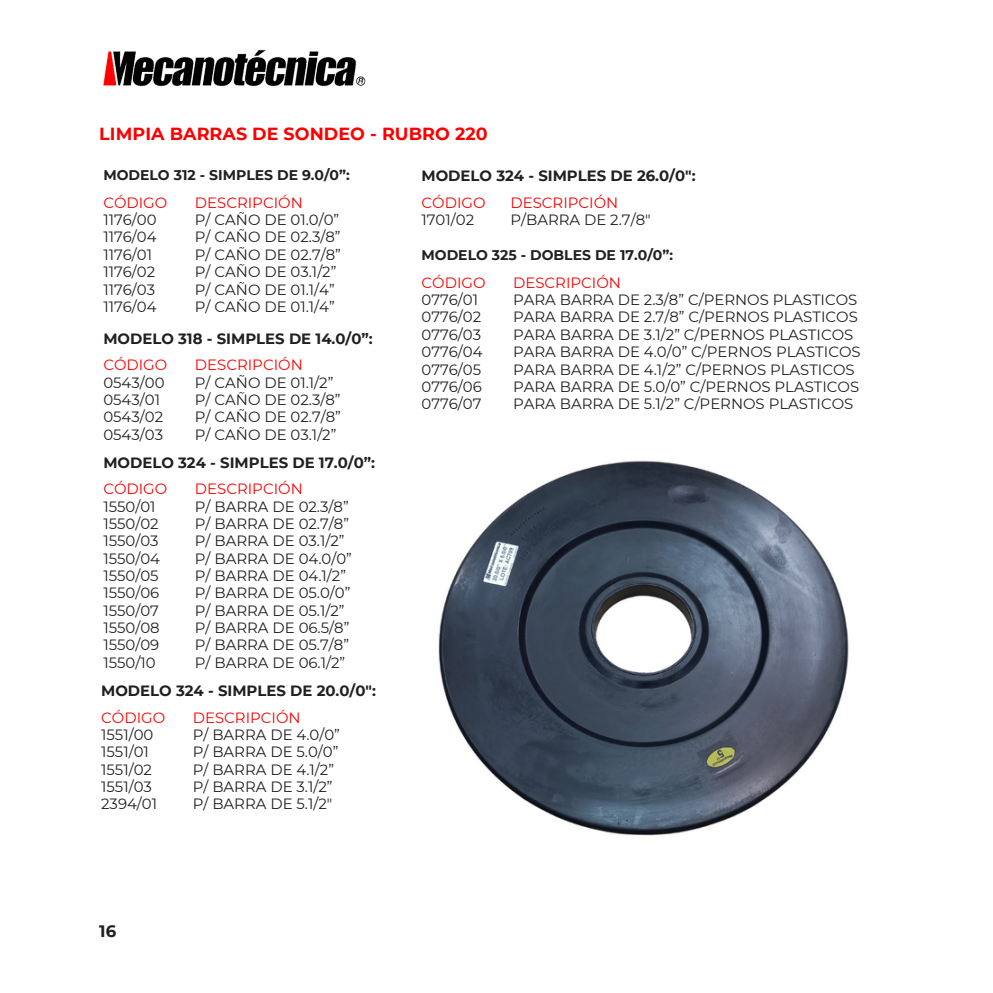
<style>
.page{position:relative;width:993px;height:993px;background:#fff}
.page>*{position:absolute;margin:0;border:0;box-sizing:border-box;transform-origin:0 0}
.t1{font:700 17.5px "Montserrat";letter-spacing:.005em;color:#fc0001}
.t2{font:700 16.45px "Montserrat";color:#231f20}
.t3{font:14.88px/17.3px "Montserrat";color:#231f20}
.t4{font:700 14.88px "Montserrat";color:#231f20}
.t5{font:14.88px "Montserrat";color:#fc0001}
.t6{font:700 14px "Montserrat";color:#231f20}
.s1{color:#fc0001}
</style>
<div class="page">
<img style="left:103px;top:49px;width:263px;height:38px">
<img style="left:438px;top:460px;width:411px;height:376px">
<p class="t1" style="left:99px;top:123px;width:390px">LIMPIA BARRAS DE SONDEO - RUBRO 220</p>
<p class="t6" style="left:103px;top:167px;width:248px">MODELO 312 - SIMPLES DE 9.0/0”:</p>
<p class="t3" style="left:103px;top:194px;width:65px"><span class="s1">CÓDIGO<br></span>1176/00<br>1176/04<br>1176/01<br>1176/02<br>1176/03<br>1176/04</p>
<p class="t5" style="left:195px;top:193px;width:109px">DESCRIPCIÓN</p>
<p class="t3" style="left:195px;top:211px;width:147px">P/ CAÑO DE 01.0/0”<br>P/ CAÑO DE 02.3/8”<br>P/ CAÑO DE 02.7/8”<br>P/ CAÑO DE 03.1/2”<br>P/ CAÑO DE 01.1/4”<br>P/ CAÑO DE 01.1/4”</p>
<p class="t4" style="left:103px;top:329px;width:271px">MODELO 318 - SIMPLES DE 14.0/0”:</p>
<p class="t3" style="left:103px;top:356px;width:65px"><span class="s1">CÓDIGO<br></span>0543/00<br>0543/01<br>0543/02<br>0543/03</p>
<p class="t5" style="left:195px;top:356px;width:109px">DESCRIPCIÓN</p>
<p class="t3" style="left:195px;top:373px;width:147px">P/ CAÑO DE 01.1/2”<br>P/ CAÑO DE 02.3/8”<br>P/ CAÑO DE 02.7/8”<br>P/ CAÑO DE 03.1/2”</p>
<p class="t4" style="left:103px;top:453px;width:273px">MODELO 324 - SIMPLES DE 17.0/0”:</p>
<p class="t3" style="left:103px;top:480px;width:65px"><span class="s1">CÓDIGO<br></span>1550/01<br>1550/02<br>1550/03<br>1550/04<br>1550/05<br>1550/06<br>1550/07<br>1550/08<br>1550/09<br>1550/10</p>
<p class="t5" style="left:195px;top:479px;width:109px">DESCRIPCIÓN</p>
<p class="t3" style="left:195px;top:497px;width:158px">P/ BARRA DE 02.3/8”<br>P/ BARRA DE 02.7/8”<br>P/ BARRA DE 03.1/2”<br>P/ BARRA DE 04.0/0”<br>P/ BARRA DE 04.1/2”<br>P/ BARRA DE 05.0/0”<br>P/ BARRA DE 05.1/2”<br>P/ BARRA DE 06.5/8”<br>P/ BARRA DE 05.7/8”<br>P/ BARRA DE 06.1/2”</p>
<p class="t4" style="left:101px;top:681px;width:276px">MODELO 324 - SIMPLES DE 20.0/0":</p>
<p class="t3" style="left:101px;top:708px;width:65px"><span class="s1">CÓDIGO<br></span>1551/00<br>1551/01<br>1551/02<br>1551/03</p>
<p class="t3" style="left:101px;top:795px;width:57px">2394/01</p>
<p class="t5" style="left:193px;top:708px;width:109px">DESCRIPCIÓN</p>
<p class="t3" style="left:193px;top:725px;width:148px">P/ BARRA DE 4.0/0”</p>
<p class="t3" style="left:193px;top:743px;width:147px">P/ BARRA DE 5.0/0”<br>P/ BARRA DE 4.1/2”</p>
<p class="t3" style="left:193px;top:777px;width:141px">P/ BARRA DE 3.1/2”</p>
<p class="t3" style="left:193px;top:795px;width:141px">P/ BARRA DE 5.1/2"</p>
<p class="t2" style="left:99px;top:921px;width:18px">16</p>
<p class="t4" style="left:421px;top:167px;width:275px">MODELO 324 - SIMPLES DE 26.0/0":</p>
<p class="t5" style="left:421px;top:194px;width:65px">CÓDIGO</p>
<p class="t3" style="left:421px;top:211px;width:54px">1701/02</p>
<p class="t5" style="left:510px;top:194px;width:109px">DESCRIPCIÓN</p>
<p class="t3" style="left:510px;top:211px;width:142px">P/BARRA DE 2.7/8"</p>
<p class="t6" style="left:421px;top:247px;width:253px">MODELO 325 - DOBLES DE 17.0/0”:</p>
<p class="t3" style="left:421px;top:273px;width:65px"><span class="s1">CÓDIGO<br></span>0776/01<br>0776/02<br>0776/03<br>0776/04<br>0776/05<br>0776/06<br>0776/07</p>
<p class="t5" style="left:513px;top:273px;width:109px">DESCRIPCIÓN</p>
<p class="t3" style="left:513px;top:291px;width:349px">PARA BARRA DE 2.3/8” C/PERNOS PLASTICOS PARA BARRA DE 2.7/8” C/PERNOS PLASTICOS PARA BARRA DE 3.1/2” C/PERNOS PLASTICOS PARA BARRA DE 4.0/0” C/PERNOS PLASTICOS PARA BARRA DE 4.1/2” C/PERNOS PLASTICOS PARA BARRA DE 5.0/0” C/PERNOS PLASTICOS PARA BARRA DE 5.1/2” C/PERNOS PLASTICOS</p>
</div>
